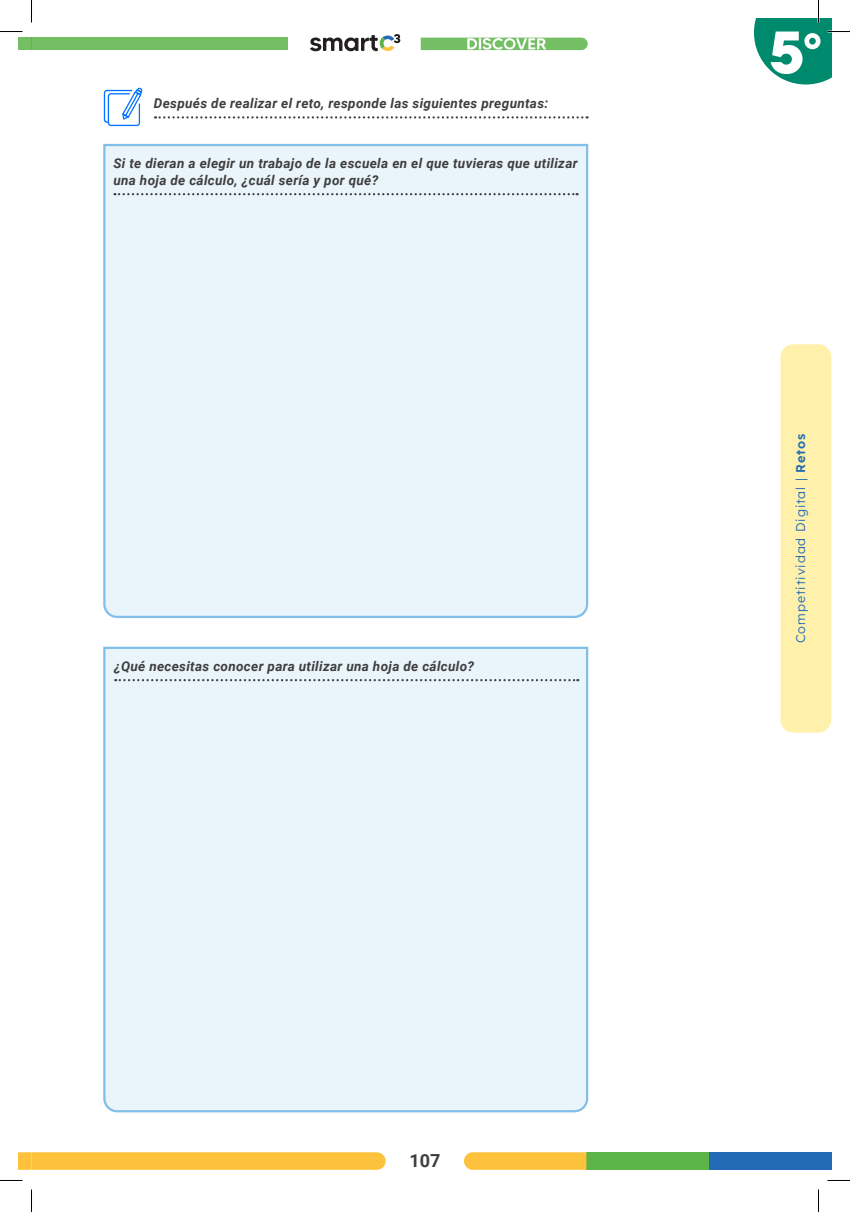
<style>
.page{position:relative;width:850px;height:1212px;background:#fff}
.page>*{position:absolute;margin:0;border:0;box-sizing:border-box;transform-origin:0 0}
.t1{font:700 18px "Roboto";color:#3e3e3f}
.C3_actividades{font:italic 700 13.5px/16.5px "Roboto";letter-spacing:.025em;color:#3e3e3f}
.t2{font:300 12.75px "Lexend";letter-spacing:.075em;color:#236cb5}
.s1{font-weight:600}
</style>
<div class="page">
<div style="left:709px;top:1151px;width:122px;height:18px;background:#236cb5"></div>
<div style="left:586px;top:1151px;width:123px;height:18px;background:#5cb449"></div>
<div style="left:19px;top:1152px;width:366px;height:17px;background:#fcc23b"></div>
<svg style="left:464px;top:1152px;width:122px;height:17px"></svg>
<div style="left:780px;top:344px;width:51px;height:388px;background:#fff1ac;border-radius:13px"></div>
<div style="left:32px;top:37px;width:255px;height:12px;background:#74bf64"></div>
<div style="left:19px;top:37px;width:13px;height:12px;background:#74bf64"></div>
<svg style="left:310px;top:34px;width:90px;height:18px"></svg>
<svg style="left:421px;top:38px;width:166px;height:12px"></svg>
<div style="left:103px;top:143px;width:486px;height:475px;background:#eaf4fb"></div>
<div style="left:103px;top:646px;width:486px;height:467px;background:#eaf4fb"></div>
<svg style="left:115px;top:678px;width:463px;height:3px"></svg>
<svg style="left:155px;top:116px;width:432px;height:2px"></svg>
<svg style="left:104px;top:88px;width:38px;height:38px"></svg>
<svg style="left:114px;top:193px;width:463px;height:2px"></svg>
<svg style="left:0;top:31px;width:22px;height:1px"></svg>
<svg style="left:31px;top:0;width:1px;height:22px"></svg>
<svg style="left:31px;top:1189px;width:1px;height:22px"></svg>
<svg style="left:754px;top:0;width:96px;height:84px"></svg>
<svg style="left:818px;top:1189px;width:1px;height:22px"></svg>
<p class="C3_actividades" style="left:154px;top:94px;width:396px">Después de realizar el reto, responde las siguientes preguntas:</p>
<p class="C3_actividades" style="left:113px;top:154px;width:466px">Si te dieran a elegir un trabajo de la escuela en el que tuvieras que utilizar una hoja de cálculo, ¿cuál sería y por qué?</p>
<p class="C3_actividades" style="left:114px;top:656px;width:361px">¿Qué necesitas conocer para utilizar una hoja de cálculo?</p>
<h1 class="t1" style="left:409px;top:1147px;width:32px">107</h1>
<p class="t2" style="left:791px;top:643px;width:211px;rotate:-90deg">Competitividad Digital | <span class="s1">Retos</span></p>
</div>
